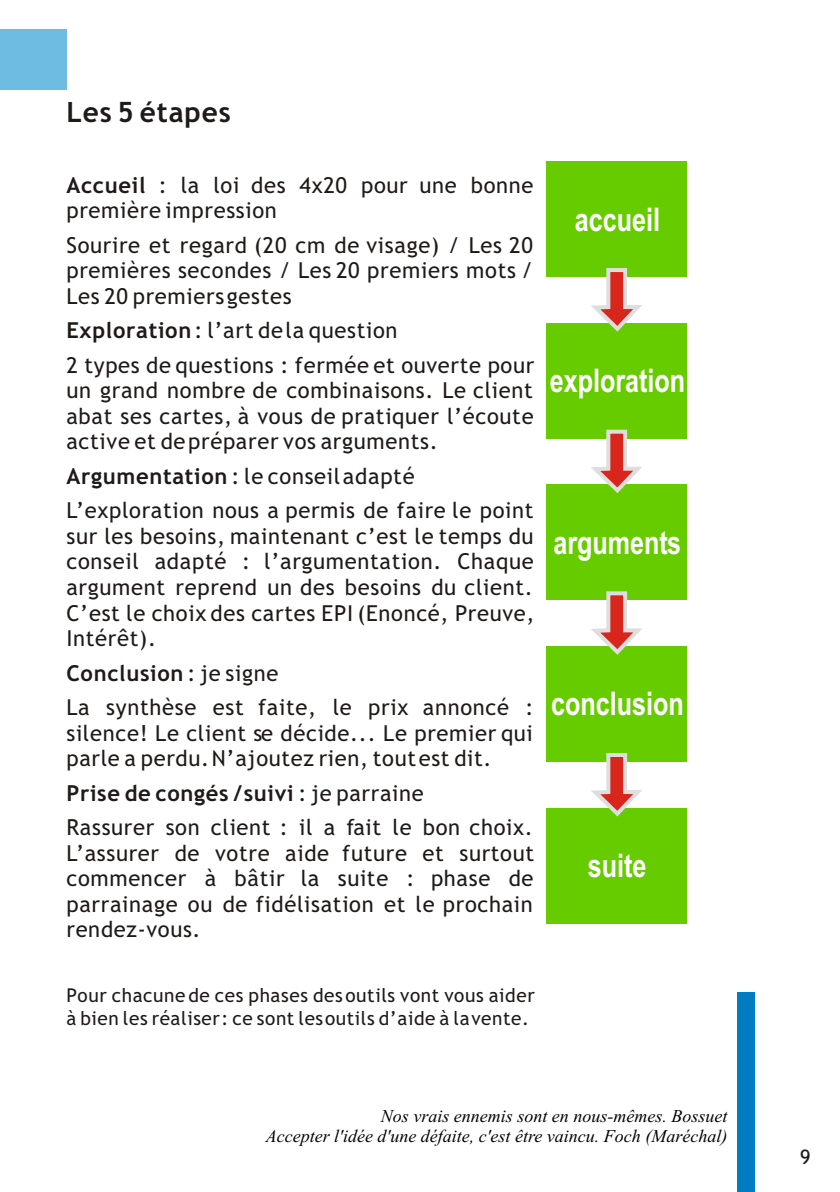
<style>
.page{position:relative;width:840px;height:1192px;background:#fff}
.page>*{position:absolute;margin:0;border:0;box-sizing:border-box;transform-origin:0 0}
.t1{font:700 32.6px "Arial";color:#fff;scale:.77 1}
.t2{font:700 28px "Trebuchet MS";letter-spacing:.03em;color:#1f1a17}
.t3{font:22px/25.6px "Trebuchet MS";letter-spacing:.03em;color:#1f1a17}
.t4{font:20px "Trebuchet MS";color:#1f1a17}
.t5{font:19px/22px "Trebuchet MS";letter-spacing:.03em;color:#1f1a17}
.t6{font:italic 18px/20px "Times New Roman";color:#000;text-align:right}
.s1{font-weight:700}
</style>
<div class="page">
<div style="left:0;top:30px;width:66px;height:60px;background:#6ebde0"></div>
<div style="left:546px;top:161px;width:141px;height:116px;background:#6c0"></div>
<div style="left:546px;top:323px;width:141px;height:116px;background:#6c0"></div>
<div style="left:546px;top:485px;width:141px;height:115px;background:#6c0"></div>
<div style="left:546px;top:646px;width:141px;height:116px;background:#6c0"></div>
<div style="left:546px;top:808px;width:141px;height:116px;background:#6c0"></div>
<svg style="left:591px;top:268px;width:51px;height:64px"></svg>
<svg style="left:586px;top:429px;width:61px;height:64px"></svg>
<svg style="left:591px;top:591px;width:51px;height:64px"></svg>
<svg style="left:591px;top:753px;width:51px;height:64px"></svg>
<div style="left:737px;top:992px;width:17px;height:200px;background:#007dc2"></div>
<p class="t2" style="left:66px;top:101px;width:166px">Les 5 étapes</p>
<p class="t3" style="left:66px;top:174px;width:469px"><span class="s1">Accueil</span> : la loi des 4x20 pour une bonne première impression</p>
<p class="t3" style="left:66px;top:234px;width:468px;text-align:justify">Sourire et regard (20 cm de visage) / Les 20 premières secondes / Les 20 premiers mots / Les 20 premiers gestes</p>
<p class="t3" style="left:66px;top:315px;width:469px;line-height:34.4px"><span class="s1">Exploration</span> : l’art de la question<br>2 types de questions : fermée et ouverte pour</p>
<p class="t3" style="left:66px;top:380px;width:469px;text-align:justify">un grand nombre de combinaisons. Le client abat ses cartes, à vous de pratiquer l’écoute active et de préparer vos arguments.</p>
<p class="t3" style="left:66px;top:461px;width:469px;line-height:34.4px"><span class="s1">Argumentation</span> : le conseil adapté<br>L’exploration nous a permis de faire le point</p>
<p class="t3" style="left:66px;top:525px;width:470px;text-align:justify">sur les besoins, maintenant c’est le temps du conseil adapté : l’argumentation. Chaque argument reprend un des besoins du client.<br>C’est le choix des cartes EPI (Enoncé, Preuve, Intérêt).</p>
<p class="t3" style="left:66px;top:658px;width:469px;line-height:34.4px"><span class="s1">Conclusion</span> : je signe<br>La synthèse est faite, le prix annoncé :</p>
<p class="t3" style="left:66px;top:722px;width:468px">silence! Le client se décide... Le premier qui parle a perdu. N’ajoutez rien, tout est dit.</p>
<p class="t3" style="left:66px;top:778px;width:468px;line-height:34.4px"><span class="s1">Prise de congés / suivi</span> : je parraine<br>Rassurer son client : il a fait le bon choix.</p>
<p class="t3" style="left:66px;top:842px;width:469px;text-align:justify">L’assurer de votre aide future et surtout commencer à bâtir la suite : phase de parrainage ou de fidélisation et le prochain rendez-vous.</p>
<h1 class="t1" style="left:575px;top:207px;width:112px">accueil</h1>
<h1 class="t1" style="left:550px;top:368px;width:178px">exploration</h1>
<h1 class="t1" style="left:553px;top:530px;width:168px">arguments</h1>
<h1 class="t1" style="left:551px;top:692px;width:174px">conclusion</h1>
<h1 class="t1" style="left:588px;top:853px;width:78px">suite</h1>
<p class="t5" style="left:66px;top:986px;width:470px">Pour chacune de ces phases des outils vont vous aider à bien les réaliser : ce sont les outils d’aide à la vente.</p>
<p class="t6" style="left:266px;top:1108px;width:463px">Nos vrais ennemis sont en nous-mêmes. Bossuet<br>Accepter l'idée d'une défaite, c'est être vaincu. Foch (Maréchal)</p>
<p class="t4" style="left:800px;top:1149px;width:12px">9</p>
</div>
